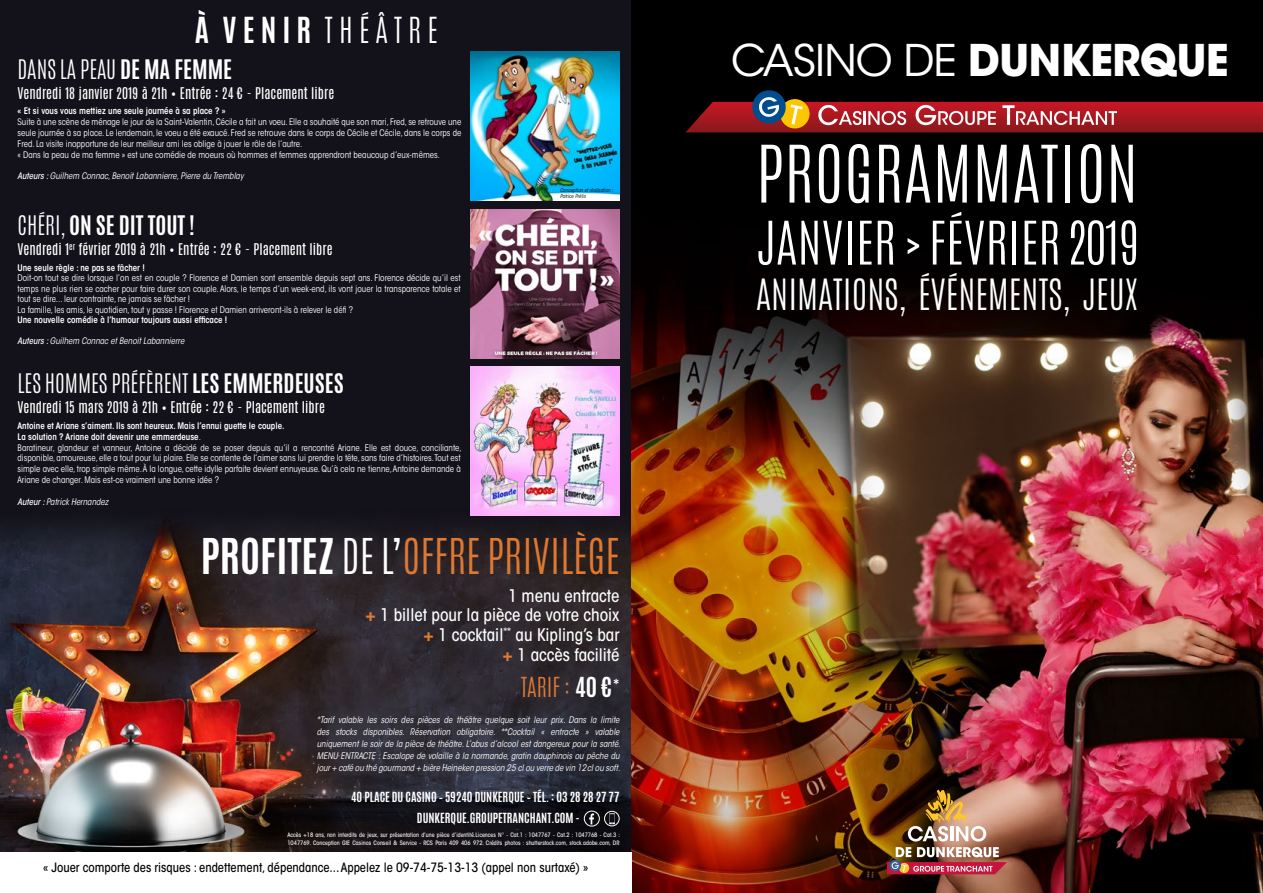
<style>
.page{position:relative;width:1263px;height:893px;background:#fff}
.page>*{position:absolute;margin:0;border:0;box-sizing:border-box;transform-origin:0 0}
.t1{font:300 67.35px "Antonio";letter-spacing:.005em;color:#fff}
.t2{font:300 51px "Antonio";color:#fff}
.t3{font:700 43.35px "ITC Avant Garde Std";letter-spacing:-.02em;color:#fff}
.t4{font:300 41.25px "Antonio";color:#de7933}
.t5{font:300 36px "Antonio";color:#fff}
.t6{font:300 30px "Antonio";letter-spacing:.205em;color:#fff}
.t7{font:300 22.95px "Antonio";color:#de7933}
.t8{font:300 22.5px "Antonio";color:#fff}
.t9{font:700 22.5px "Antonio";color:#fff}
.t10{font:500 condensed 17.25px/19.5px "ITC Avant Garde Std";color:#fff;text-align:right}
.t11{font:13.5px "Antonio";color:#fff}
.t12{font:500 condensed 12.75px "ITC Avant Garde Std";color:#000}
.t13{font:700 11.7px "Antonio";color:#fff}
.t14{font:condensed 9px/10.8px "ITC Avant Garde Std";color:#fff}
.t15{font:italic condensed 9px/12px "ITC Avant Garde Std";color:#fff;text-align:justify}
.t16{font:600 condensed 9px "ITC Avant Garde Std";color:#fff}
.t17{font:500 condensed 6px/7.2px "ITC Avant Garde Std";color:#fff}
.t18{font:italic condensed 5.25px/6.3px "ITC Avant Garde Std";color:#000}
.s1{font-weight:700}
.s2{font-weight:500}
.s3{font-weight:300}
.s4{font-weight:600}
.s5{font-weight:700;color:#fff}
.s6{color:#fff}
.s7{font-weight:700;color:#e07b34}
.s8{font-weight:400}
</style>
<div class="page">
<img style="left:0;top:0;width:631px;height:852px">
<img style="left:631px;top:0;width:632px;height:893px">
<svg style="left:685px;top:89px;width:578px;height:43px;background:#78272a"></svg>
<img style="left:887px;top:847px;width:120px;height:27px">
<svg style="left:908px;top:789px;width:78px;height:52px;background:#9e7e5c"></svg>
<img style="left:471px;top:52px;width:149px;height:149px">
<img style="left:471px;top:210px;width:149px;height:149px">
<img style="left:471px;top:367px;width:149px;height:148px">
<div style="left:584px;top:811px;width:16px;height:15px;border:1px solid #fff;border-radius:50%"></div>
<svg style="left:589px;top:813px;width:5px;height:11px"></svg>
<div style="left:604px;top:811px;width:16px;height:15px;border:1px solid #fff;border-radius:50%"></div>
<svg style="left:609px;top:813px;width:6px;height:11px"></svg>
<h3 class="t6" style="left:195px;top:8px;width:244px"><span class="s1">À VENIR</span> THÉÂTRE</h3>
<h3 class="t8" style="left:18px;top:53px;width:216px">DANS LA PEAU <span class="s1">DE MA FEMME</span></h3>
<h3 class="t11" style="left:18px;top:83px;width:318px">Vendredi 18 janvier 2019 à 21h • Entrée : 24 € - Placement libre</h3>
<p class="t16" style="left:18px;top:106px;width:210px">« Et si vous vous mettiez une seule journée à sa place ? »</p>
<p class="t14" style="left:18px;top:117px;width:445px">Suite à une scène de ménage le jour de la Saint-Valentin, Cécile a fait un voeu. Elle a souhaité que son mari, Fred, se retrouve une seule journée à sa place. Le lendemain, le voeu a été exaucé. Fred se retrouve dans le corps de Cécile et Cécile, dans le corps de Fred. La visite inopportune de leur meilleur ami les oblige à jouer le rôle de l’autre.<br>« Dans la peau de ma femme » est une comédie de moeurs où hommes et femmes apprendront beaucoup d’eux-mêmes.</p>
<p class="t15" style="left:18px;top:170px;width:228px"><span class="s2">Auteurs :</span> Guilhem Connac, Benoit Labannierre, Pierre du Tremblay</p>
<h3 class="t9" style="left:18px;top:208px;width:179px"><span class="s3">CHÉRI,</span> ON SE DIT TOUT !</h3>
<h3 class="t11" style="left:18px;top:239px;width:317px">Vendredi 1<sup>er</sup> février 2019 à 21h • Entrée : 22 € - Placement libre</h3>
<p class="t16" style="left:18px;top:262px;width:129px">Une seule règle : ne pas se fâcher !</p>
<p class="t14" style="left:18px;top:273px;width:445px">Doit-on tout se dire lorsque l’on est en couple ? Florence et Damien sont ensemble depuis sept ans. Florence décide qu’il est temps ne plus rien se cacher pour faire durer son couple. Alors, le temps d’un week-end, ils vont jouer la transparence totale et tout se dire... leur contrainte, ne jamais se fâcher !<br>La famille, les amis, le quotidien, tout y passe ! Florence et Damien arriveront-ils à relever le défi ?</p>
<p class="t16" style="left:18px;top:314px;width:211px">Une nouvelle comédie à l’humour toujours aussi efficace !</p>
<p class="t15" style="left:18px;top:335px;width:168px"><span class="s2">Auteurs :</span> Guilhem Connac et Benoit Labannierre</p>
<h3 class="t8" style="left:18px;top:368px;width:328px">LES HOMMES PRÉFÈRENT <span class="s1">LES EMMERDEUSES</span></h3>
<h3 class="t11" style="left:18px;top:398px;width:309px">Vendredi 15 mars 2019 à 21h • Entrée : 22 € - Placement libre</h3>
<p class="t18" style="left:560px;top:187px;width:55px">Conception et réalisation :<br>Patrice Prélis</p>
<p class="t14" style="left:18px;top:420px;width:446px"><span class="s4">Antoine et Ariane s’aiment. Ils sont heureux. Mais l’ennui guette le couple.<br>La solution ? Ariane doit devenir une emmerdeuse</span>.<br>Baratineur, glandeur et vanneur, Antoine a décidé de se poser depuis qu’il a rencontré Ariane. Elle est douce, conciliante, disponible, amoureuse, elle a tout pour lui plaire. Elle se contente de l’aimer sans lui prendre la tête, sans faire d’histoires.Tout est simple avec elle, trop simple même. À la longue, cette idylle parfaite devient ennuyeuse. Qu’à cela ne tienne, Antoine demande à Ariane de changer. Mais est-ce vraiment une bonne idée ?</p>
<p class="t15" style="left:18px;top:496px;width:92px"><span class="s2">Auteur :</span> Patrick Hernandez</p>
<h3 class="t4" style="left:201px;top:527px;width:420px"><span class="s5">PROFITEZ</span> <span class="s6">DE L’</span>OFFRE PRIVILÈGE</h3>
<h3 class="t10" style="left:365px;top:586px;width:255px">1 menu entracte<br><span class="s7">+</span> 1 billet pour la pièce de votre choix <span class="s7">+</span> 1 cocktail<sup>**</sup> au Kipling’s bar<br><span class="s7">+</span> 1 accès facilité</h3>
<h3 class="t7" style="left:521px;top:671px;width:100px">TARIF : <span class="s5">40 €</span><sup>*</sup></h3>
<p class="t15" style="left:317px;top:714px;width:305px">*Tarif valable les soirs des pièces de théâtre quelque soit leur prix. Dans la limite des stocks disponibles. Réservation obligatoire. **Cocktail « entracte » valable uniquement le soir de la pièce de théâtre. L’abus d’alcool est dangereux pour la santé.<br>MENU ENTRACTE : Escalope de volaille à la normande, gratin dauphinois ou pêche du jour + café ou thé gourmand + bière Heineken pression 25 cl ou verre de vin 12 cl ou soft.</p>
<p class="t13" style="left:351px;top:788px;width:270px">40 PLACE DU CASINO – 59240 DUNKERQUE – TÉL. : 03 28 28 27 77</p>
<p class="t13" style="left:417px;top:809px;width:164px">DUNKERQUE.GROUPETRANCHANT.COM -</p>
<h3 class="t12" style="left:43px;top:859px;width:547px">« Jouer comporte des risques : endettement, dépendance... Appelez le 09-74-75-13-13 (appel non surtaxé) »</h3>
<p class="t17" style="left:287px;top:832px;width:334px">Accès +18 ans, non interdits de jeux, sur présentation d’une pièce d’identité.Licences N° - Cat.1 : 1047767 - Cat.2 : 1047768 - Cat.3 :<br>1047769. Conception GIE Casinos Conseil &amp; Service - RCS Paris 409 406 972. Crédits photos : shutterstock.com, stock.adobe.com, DR</p>
<h3 class="t3" style="left:731px;top:32px;width:499px"><span class="s8">CASINO DE</span> DUNKERQUE</h3>
<h1 class="t1" style="left:756px;top:126px;width:383px">PROGRAMMATION</h1>
<h2 class="t2" style="left:756px;top:206px;width:383px">JANVIER › FÉVRIER 2019</h2>
<h3 class="t5" style="left:756px;top:269px;width:383px">ANIMATIONS, ÉVÉNEMENTS, JEUX</h3>
</div>
